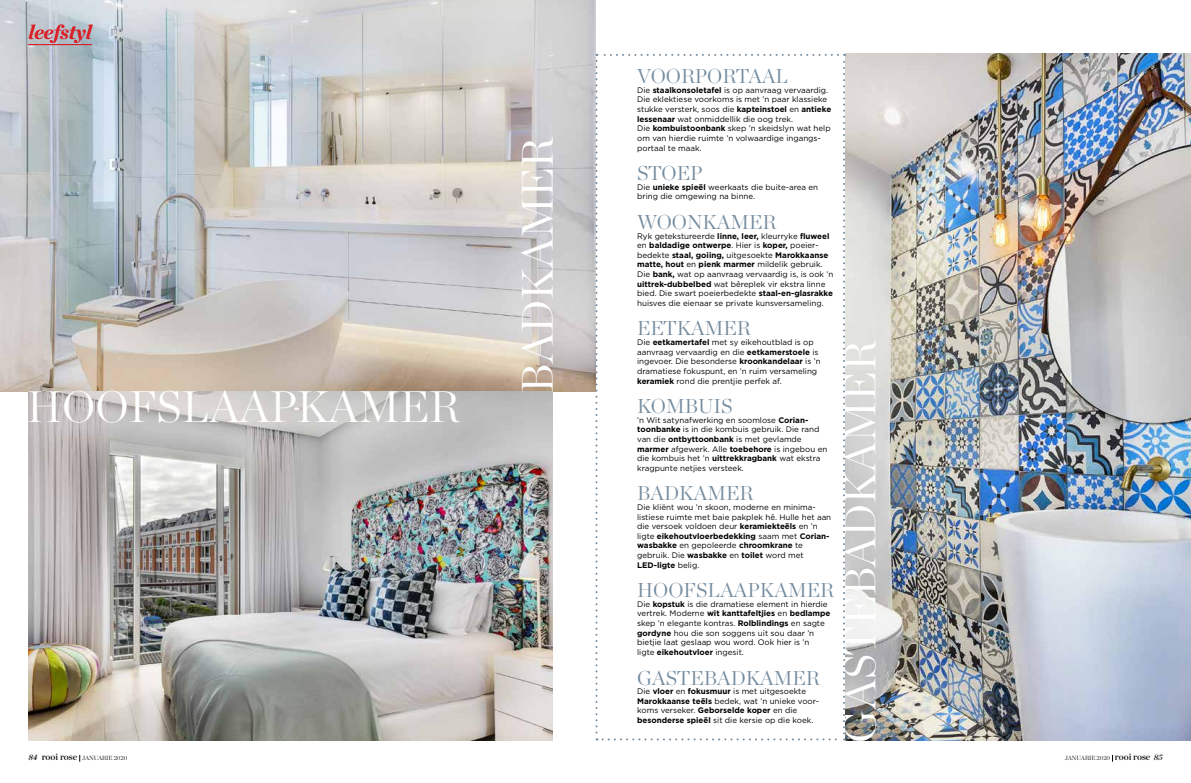
<style>
.page{position:relative;width:1191px;height:783px;background:#fff}
.page>*{position:absolute;margin:0;border:0;box-sizing:border-box;transform-origin:0 0}
.t1{font:300 44px "Chronicle Display";color:#fff}
.t2{font:300 20px "Chronicle Display";color:#748b9e}
.t3{font:italic 700 20px "Chronicle Display";color:#da2128}
.t4{font:8px/9.6px "Gotham";color:#000}
.t5{font:300 6px "Chronicle Display";color:#000}
.s1{font-family:"Chronicle Display Semi";font-weight:400;font-style:italic;font-size:8px}
.s2{font-family:"Chronicle Display Semi";font-weight:400;font-size:9.4px}
.s3{font-weight:700}
</style>
<div class="page">
<img style="left:0;top:0;width:595px;height:391px">
<img style="left:28px;top:391px;width:525px;height:349px">
<img style="left:845px;top:53px;width:346px;height:687px">
<hr style="left:28px;top:44px;width:64px;height:1px;background:#da2128">
<svg style="left:595px;top:54px;width:250px;height:686px"></svg>
<h2 class="t3" style="left:28px;top:15px;width:66px">leefstyl</h2>
<h1 class="t1" style="left:27px;top:373px;width:434px">HOOFSLAAPKAMER</h1>
<h1 class="t1" style="left:504px;top:393px;width:258px;rotate:-90deg">BADKAMER</h1>
<p class="t5" style="left:28px;top:753px;width:100px"><span class="s1">84</span> <span class="s2">rooi rose</span> JANUARIE 2020</p>
<h2 class="t2" style="left:637px;top:61px;width:152px">VOORPORTAAL</h2>
<p class="t4" style="left:637px;top:85px;width:196px">Die <span class="s3">staalkonsoletafel</span> is op aanvraag vervaardig.<br>Die eklektiese voorkoms is met ’n paar klassieke stukke versterk, soos die <span class="s3">kapteinstoel</span> en <span class="s3">antieke lessenaar</span> wat onmiddellik die oog trek.<br>Die <span class="s3">kombuistoonbank</span> skep ’n skeidslyn wat help om van hierdie ruimte ’n volwaardige ingangs&shy;portaal te maak.</p>
<h2 class="t2" style="left:637px;top:158px;width:67px">STOEP</h2>
<p class="t4" style="left:637px;top:182px;width:182px">Die <span class="s3">unieke spieël</span> weerkaats die buite-area en bring die omgewing na binne.</p>
<h2 class="t2" style="left:637px;top:207px;width:140px">WOONKAMER</h2>
<p class="t4" style="left:637px;top:231px;width:198px">Ryk getekstureerde <span class="s3">linne, leer,</span> kleurryke <span class="s3">fluweel </span>en <span class="s3">baldadige ontwerpe</span>. Hier is <span class="s3">koper,</span> poeier&shy;bedekte <span class="s3">staal, goiing,</span> uitgesoekte <span class="s3">Marokkaanse matte, hout</span> en <span class="s3">pienk marmer</span> mildelik gebruik.<br>Die <span class="s3">bank,</span> wat op aanvraag vervaardig is, is ook ’n <span class="s3">uittrek-dubbelbed</span> wat bêreplek vir ekstra linne bied. Die swart poeierbedekte <span class="s3">staal-en-glasrakke </span>huisves die eienaar se private kunsversameling.</p>
<h2 class="t2" style="left:637px;top:313px;width:115px">EETKAMER</h2>
<p class="t4" style="left:637px;top:337px;width:185px">Die <span class="s3">eetkamertafel</span> met sy eikehoutblad is op aanvraag vervaardig en die <span class="s3">eetkamerstoele</span> is ingevoer. Die besonderse <span class="s3">kroonkandelaar</span> is ’n dramatiese fokuspunt, en ’n ruim versameling <span class="s3">keramiek</span> rond die prentjie perfek af.</p>
<h2 class="t2" style="left:637px;top:391px;width:97px">KOMBUIS</h2>
<p class="t4" style="left:637px;top:415px;width:192px">’n Wit satynafwerking en soomlose <span class="s3">Corian&shy;toonbanke</span> is in die kombuis gebruik. Die rand van die <span class="s3">ontbyttoonbank</span> is met gevlamde <span class="s3">marmer</span> afgewerk. Alle <span class="s3">toebehore</span> is ingebou en die kombuis het ’n <span class="s3">uittrekkragbank</span> wat ekstra kragpunte netjies versteek.</p>
<h2 class="t2" style="left:637px;top:478px;width:117px">BADKAMER</h2>
<p class="t4" style="left:637px;top:502px;width:195px">Die kliënt wou ’n skoon, moderne en minima&shy;listiese ruimte met baie pakplek hê. Hulle het aan die versoek voldoen deur <span class="s3">keramiekteëls</span> en ’n ligte <span class="s3">eikehoutvloerbedekking</span> saam met <span class="s3">Corian&shy;wasbakke</span> en gepoleerde <span class="s3">chroomkrane</span> te gebruik. Die <span class="s3">wasbakke</span> en <span class="s3">toilet</span> word met <span class="s3">LED-ligte</span> belig.</p>
<h2 class="t2" style="left:637px;top:575px;width:198px">HOOFSLAAPKAMER</h2>
<p class="t4" style="left:637px;top:599px;width:195px">Die <span class="s3">kopstuk</span> is die dramatiese element in hierdie vertrek. Moderne <span class="s3">wit kanttafeltjies</span> en <span class="s3">bedlampe </span>skep ’n elegante kontras. <span class="s3">Rolblindings</span> en sagte <span class="s3">gordyne</span> hou die son soggens uit sou daar ’n bietjie laat geslaap wou word. Ook hier is ’n<br>ligte <span class="s3">eikehoutvloer</span> ingesit.</p>
<h2 class="t2" style="left:637px;top:662px;width:184px">GASTEBADKAMER</h2>
<p class="t4" style="left:637px;top:686px;width:183px">Die <span class="s3">vloer</span> en <span class="s3">fokusmuur</span> is met uitgesoekte <span class="s3">Marokkaanse teëls</span> bedek, wat ’n unieke voor&shy;koms verseker. <span class="s3">Geborselde koper</span> en die <span class="s3">besonderse spieël</span> sit die kersie op die koek.</p>
<h1 class="t1" style="left:826px;top:742px;width:404px;rotate:-90deg">GASTEBADKAMER</h1>
<p class="t5" style="left:1065px;top:753px;width:99px">JANUARIE 2020 <span class="s2">rooi rose</span> <span class="s1">85</span></p>
</div>
